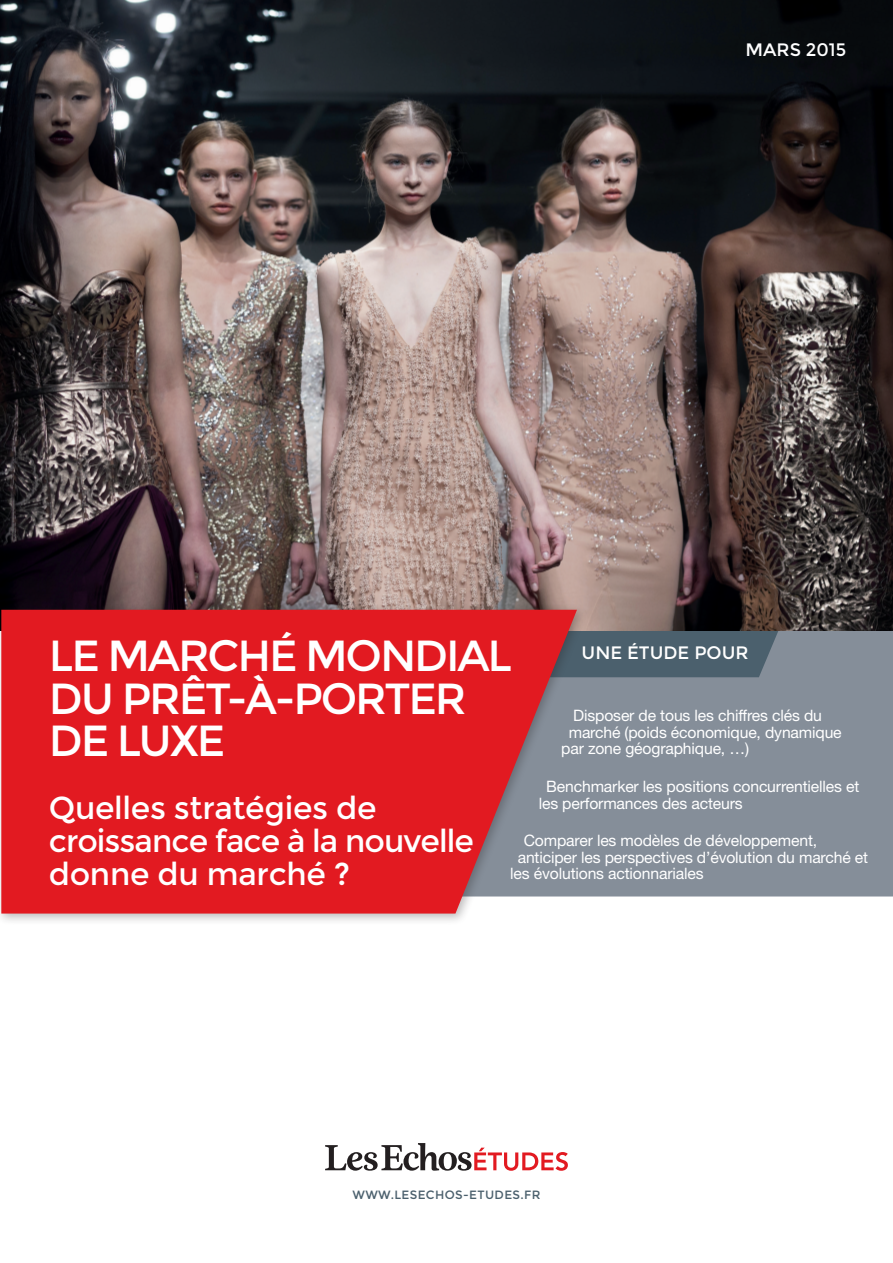
<style>
.page{position:relative;width:893px;height:1263px;background:#fff}
.page>*{position:absolute;margin:0;border:0;box-sizing:border-box;transform-origin:0 0}
.t1{font:43.5px/42px "Montserrat";letter-spacing:-.05em;color:#fff}
.t2{font:31.5px/33px "Montserrat";letter-spacing:-.01em;color:#fff}
.t3{font:18px "Montserrat";color:#fff}
.t4{font:15.75px/16.5px "Helvetica Neue LT Std";letter-spacing:-.01em;color:#fff}
.t5{font:12px "Montserrat";letter-spacing:.03em;color:#4b606d}
</style>
<div class="page">
<div style="left:588px;top:630px;width:305px;height:266px;background:#858e99"></div>
<svg style="left:588px;top:630px;width:191px;height:47px"></svg>
<svg style="left:325px;top:1143px;width:243px;height:28px"></svg>
<img style="left:0;top:0;width:893px;height:630px">
<div style="left:0;top:603px;width:588px;height:323px;background:#231f20;opacity:.3"></div>
<svg style="left:1px;top:610px;width:576px;height:303px;fill:#e21a21"></svg>
<p class="t3" style="left:745px;top:39px;width:102px">MARS 2015</p>
<h1 class="t1" style="left:49px;top:636px;width:465px">LE MARCHÉ MONDIAL<br>DU PRÊT-À-PORTER<br>DE LUXE</h1>
<h2 class="t2" style="left:49px;top:791px;width:427px">Quelles stratégies de croissance face à la nouvelle donne du marché ?</h2>
<p class="t3" style="left:581px;top:642px;width:169px">UNE ÉTUDE POUR</p>
<p class="t4" style="left:573px;top:707px;width:250px">Disposer de tous les chiffres clés du</p>
<p class="t4" style="left:569px;top:724px;width:275px">marché (poids économique, dynamique</p>
<p class="t4" style="left:561px;top:740px;width:189px">par zone géographique, …)</p>
<p class="t4" style="left:539px;top:778px;width:322px;text-indent:7px">Benchmarker les positions concurrentielles et les performances des acteurs</p>
<p class="t4" style="left:524px;top:832px;width:295px">Comparer les modèles de développement,</p>
<p class="t4" style="left:518px;top:849px;width:352px">anticiper les perspectives d’évolution du marché et</p>
<p class="t4" style="left:510px;top:865px;width:195px">les évolutions actionnariales</p>
<p class="t5" style="left:352px;top:1187px;width:190px">WWW.LESECHOS-ETUDES.FR</p>
</div>
